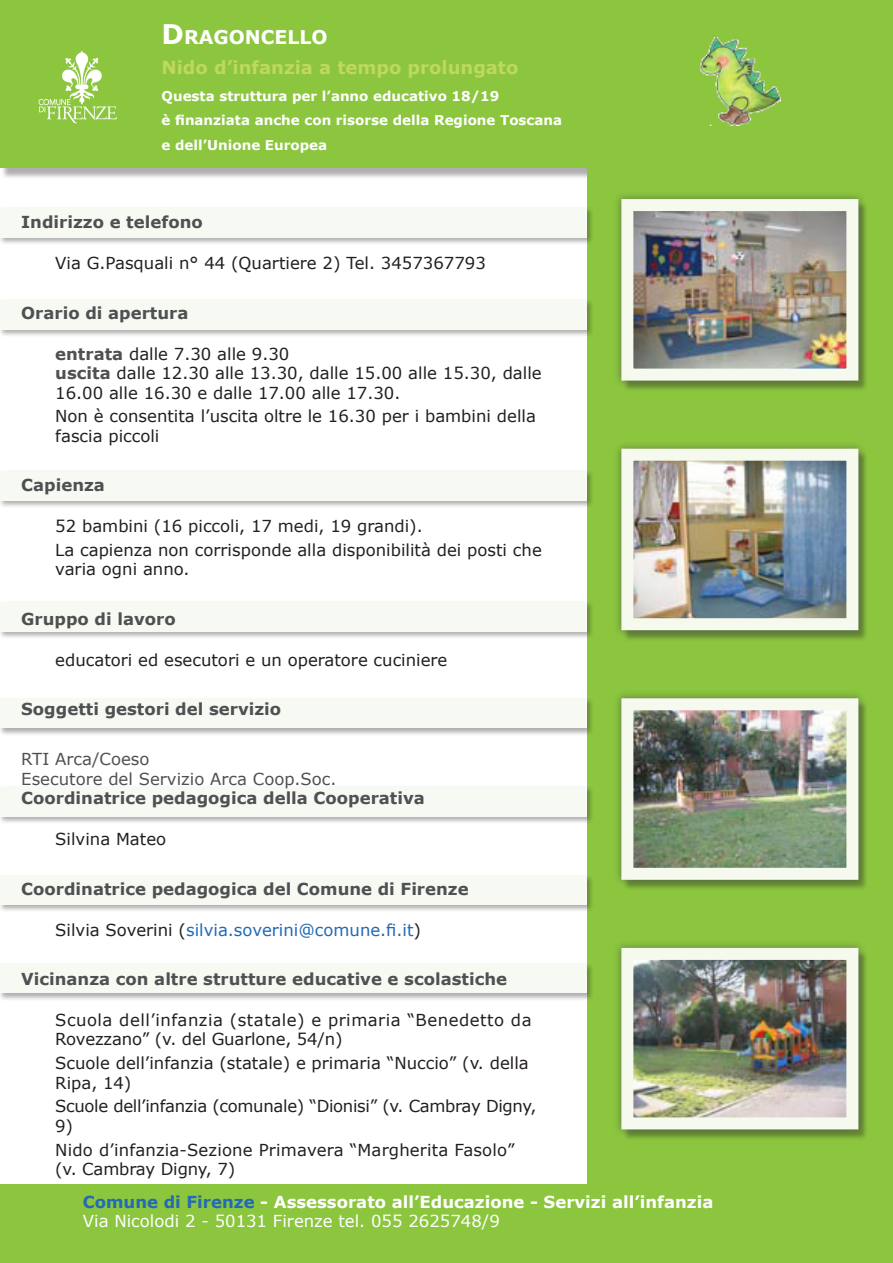
<style>
.page{position:relative;width:893px;height:1263px;background:#fff}
.page>*{position:absolute;margin:0;border:0;box-sizing:border-box;transform-origin:0 0}
.titolo{font:700 18.9px "Verdana";color:#fff}
.sottotilo{font:700 18px "Verdana";color:#bed860}
.paragrafo{font:16.5px/19.5px "Verdana";color:#231f20}
.totolo_sez{font:700 16.5px "Verdana";color:#505052}
.totolo_sez-2{font:16.5px/19.8px "Verdana";color:#505052}
.paragrafo-2{font:16.5px/19.5px "Verdana";letter-spacing:.03em;color:#231f20}
.totolo_sez-3{font:700 16.5px "Verdana";color:#fff}
.paragrafo-3{font:16.5px/19.5px "Verdana";letter-spacing:-.02em;color:#231f20}
.paragrafo-4{font:16.5px "Verdana";color:#226ab4}
.totolo_sez-4{font:16.5px "Verdana";color:#fff}
.sottotilo-2{font:700 13.5px "Verdana";color:#fff}
.s1{font-size:27px}
.s2{font-weight:700;color:#505052}
.s3{font-weight:700}
.s4{color:#231f20}
.s5{color:#226ab4}
</style>
<div class="page">
<div style="left:0;top:2px;width:893px;height:177px;background:#231f20;opacity:.36"></div>
<div style="left:0;top:0;width:893px;height:168px;background:#8bc63e"></div>
<div style="left:587px;top:0;width:305px;height:1263px;background:#8bc63e"></div>
<div style="left:0;top:1184px;width:893px;height:79px;background:#8bc63e"></div>
<div style="left:0;top:206px;width:594px;height:39px;background:#231f20;opacity:.36"></div>
<div style="left:0;top:208px;width:587px;height:30px;background:#f6faf2"></div>
<div style="left:0;top:298px;width:594px;height:39px;background:#231f20;opacity:.36"></div>
<div style="left:0;top:300px;width:587px;height:30px;background:#f6faf2"></div>
<div style="left:0;top:874px;width:594px;height:39px;background:#231f20;opacity:.36"></div>
<div style="left:0;top:875px;width:587px;height:30px;background:#f6faf2"></div>
<div style="left:0;top:785px;width:594px;height:39px;background:#231f20;opacity:.36"></div>
<div style="left:0;top:787px;width:587px;height:29px;background:#f6faf2"></div>
<div style="left:0;top:962px;width:594px;height:39px;background:#231f20;opacity:.36"></div>
<div style="left:0;top:963px;width:587px;height:30px;background:#f6faf2"></div>
<div style="left:0;top:697px;width:594px;height:39px;background:#231f20;opacity:.36"></div>
<div style="left:0;top:698px;width:587px;height:30px;background:#f6faf2"></div>
<div style="left:0;top:600px;width:594px;height:39px;background:#231f20;opacity:.36"></div>
<div style="left:0;top:602px;width:587px;height:29px;background:#f6faf2"></div>
<div style="left:0;top:470px;width:594px;height:39px;background:#231f20;opacity:.36"></div>
<div style="left:0;top:471px;width:587px;height:30px;background:#f6faf2"></div>
<img style="left:38px;top:50px;width:79px;height:74px">
<img style="left:700px;top:38px;width:80px;height:87px">
<div style="left:622px;top:950px;width:246px;height:190px;background:#83ba3b"></div>
<div style="left:614px;top:940px;width:252px;height:197px;background:#505052;opacity:.6"></div>
<img style="left:634px;top:961px;width:211px;height:155px">
<div style="left:621px;top:948px;width:237px;height:181px;border:12px solid #f6faee"></div>
<div style="left:622px;top:700px;width:246px;height:191px;background:#86be3c"></div>
<div style="left:614px;top:690px;width:252px;height:198px;background:#505052;opacity:.6"></div>
<img style="left:634px;top:711px;width:211px;height:156px">
<div style="left:621px;top:698px;width:237px;height:182px;border:12px solid #f6faee"></div>
<div style="left:622px;top:201px;width:246px;height:191px;background:#83ba3b"></div>
<div style="left:614px;top:191px;width:252px;height:197px;background:#505052;opacity:.6"></div>
<img style="left:634px;top:212px;width:211px;height:156px">
<div style="left:621px;top:199px;width:237px;height:182px;border:12px solid #f6faee"></div>
<div style="left:622px;top:451px;width:246px;height:190px;background:#84ba3c"></div>
<div style="left:614px;top:441px;width:252px;height:197px;background:#505052;opacity:.6"></div>
<img style="left:634px;top:462px;width:211px;height:155px">
<div style="left:621px;top:449px;width:237px;height:181px;border:12px solid #f6faee"></div>
<p class="titolo" style="left:162px;top:25px;width:167px"><span class="s1">D</span>RAGONCELLO</p>
<p class="sottotilo" style="left:162px;top:56px;width:358px">Nido d’infanzia a tempo prolungato</p>
<p class="sottotilo-2" style="left:162px;top:87px;width:339px">Questa struttura per l’anno educativo 18/19</p>
<p class="sottotilo-2" style="left:162px;top:112px;width:402px">è finanziata anche con risorse della Regione Toscana</p>
<p class="sottotilo-2" style="left:162px;top:136px;width:167px">e dell’Unione Europea</p>
<p class="totolo_sez" style="left:21px;top:212px;width:183px">Indirizzo e telefono</p>
<p class="paragrafo" style="left:55px;top:253px;width:432px">Via G.Pasquali n° 44 (Quartiere 2) Tel. 3457367793</p>
<p class="totolo_sez" style="left:21px;top:302px;width:169px">Orario di apertura</p>
<p class="paragrafo" style="left:55px;top:343px;width:236px"><span class="s2">entrata</span> dalle 7.30 alle 9.30</p>
<p class="paragrafo" style="left:55px;top:363px;width:488px"><span class="s2">uscita</span> dalle 12.30 alle 13.30, dalle 15.00 alle 15.30, dalle<br>16.00 alle 16.30 e dalle 17.00 alle 17.30.</p>
<p class="paragrafo" style="left:55px;top:406px;width:482px">Non è consentita l’uscita oltre le 16.30 per i bambini della fascia piccoli</p>
<p class="totolo_sez" style="left:21px;top:475px;width:85px">Capienza</p>
<p class="paragrafo" style="left:55px;top:516px;width:369px">52 bambini (16 piccoli, 17 medi, 19 grandi).</p>
<p class="paragrafo" style="left:55px;top:540px;width:488px">La capienza non corrisponde alla disponibilità dei posti che varia ogni anno.</p>
<p class="totolo_sez" style="left:21px;top:608px;width:156px">Gruppo di lavoro</p>
<p class="paragrafo" style="left:55px;top:649px;width:394px">educatori ed esecutori e un operatore cuciniere</p>
<p class="totolo_sez" style="left:21px;top:699px;width:261px">Soggetti gestori del servizio</p>
<p class="totolo_sez-2" style="left:21px;top:748px;width:405px">RTI Arca/Coeso<br>Esecutore del Servizio Arca Coop.Soc.<br><span class="s3">Coordinatrice pedagogica della Cooperativa</span></p>
<p class="paragrafo" style="left:55px;top:829px;width:112px">Silvina Mateo</p>
<p class="totolo_sez" style="left:21px;top:878px;width:449px">Coordinatrice pedagogica del Comune di Firenze</p>
<p class="paragrafo-4" style="left:55px;top:919px;width:367px"><span class="s4">Silvia Soverini (</span>silvia.soverini@comune.fi.it<span class="s4">)</span></p>
<p class="totolo_sez" style="left:21px;top:969px;width:487px">Vicinanza con altre strutture educative e scolastiche</p>
<p class="paragrafo-2" style="left:55px;top:1009px;width:478px">Scuola dell’infanzia (statale) e primaria “Benedetto da<br>Rovezzano” (v. del Guarlone, 54/n)</p>
<p class="paragrafo" style="left:55px;top:1053px;width:475px">Scuole dell’infanzia (statale) e primaria “Nuccio” (v. della<br>Ripa, 14)</p>
<p class="paragrafo-3" style="left:55px;top:1096px;width:483px">Scuole dell’infanzia (comunale) “Dionisi” (v. Cambray Digny,<br>9)</p>
<p class="paragrafo" style="left:55px;top:1139px;width:461px">Nido d’infanzia-Sezione Primavera “Margherita Fasolo” (v. Cambray Digny, 7)</p>
<p class="totolo_sez-3" style="left:83px;top:1191px;width:632px"><span class="s5">Comune di Firenze</span> - Assessorato all’Educazione - Servizi all’infanzia</p>
<p class="totolo_sez-4" style="left:83px;top:1211px;width:418px">Via Nicolodi 2 - 50131 Firenze tel. 055 2625748/9</p>
</div>
